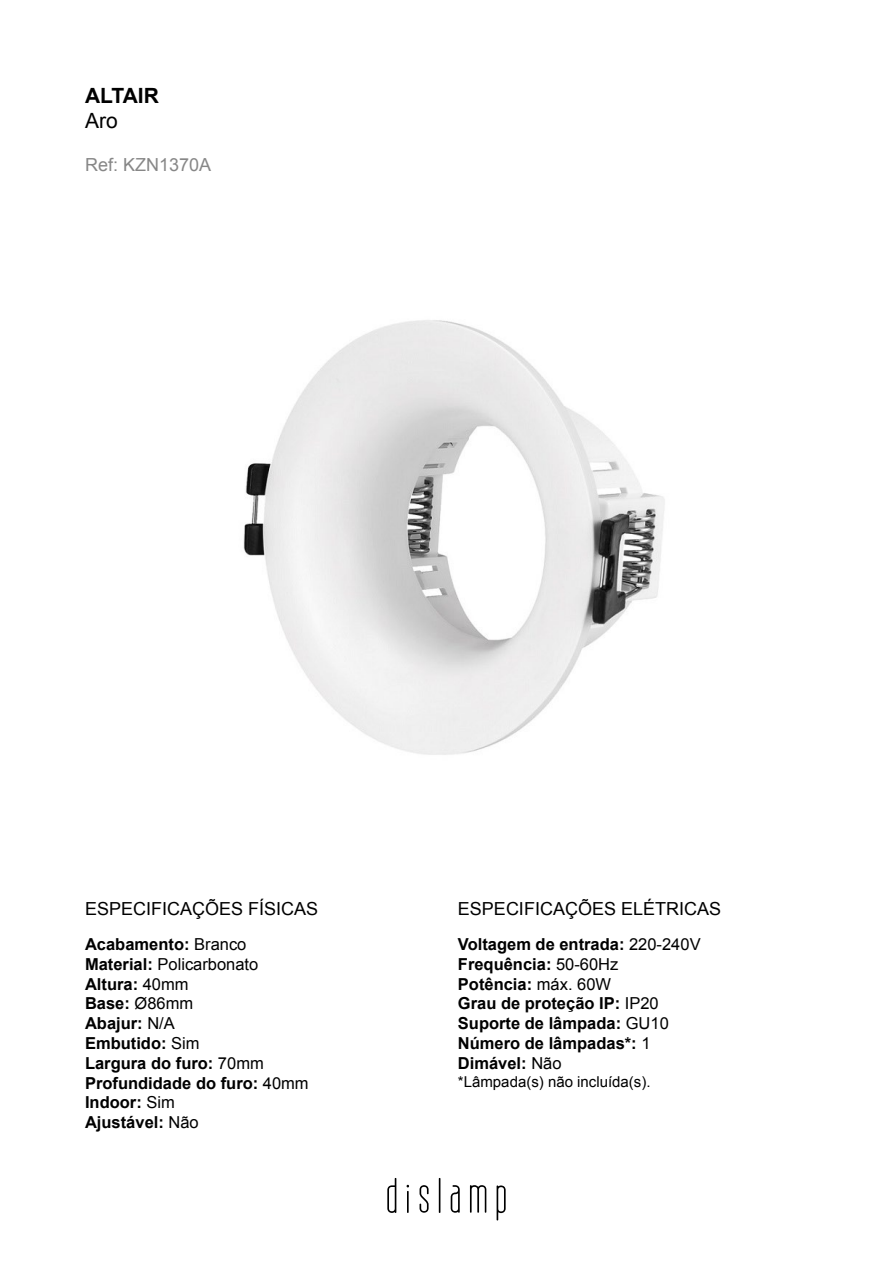
<style>
.page{position:relative;width:893px;height:1263px;background:#fff}
.page>*{position:absolute;margin:0;border:0;box-sizing:border-box;transform-origin:0 0}
.t1{font:700 21px "Arial";color:#000}
.t2{font:21px "Arial";color:#000}
.t3{font:18px "Arial";color:#000}
.t4{font:18px "Arial";color:#878787}
.t5{font:700 16.5px/19.8px "Arial";color:#000}
.t6{font:15px "Arial";color:#000}
.s1{font-weight:400}
</style>
<div class="page">
<img style="left:243px;top:320px;width:422px;height:435px">
<svg style="left:387px;top:1178px;width:9px;height:35px"></svg>
<hr style="left:407px;top:1191px;width:2px;height:22px;background:#000">
<svg style="left:420px;top:1185px;width:9px;height:28px"></svg>
<hr style="left:439px;top:1178px;width:1px;height:35px;background:#000">
<svg style="left:451px;top:1185px;width:9px;height:28px"></svg>
<svg style="left:470px;top:1185px;width:16px;height:28px"></svg>
<svg style="left:497px;top:1185px;width:9px;height:35px"></svg>
<p class="t1" style="left:85px;top:82px;width:75px">ALTAIR</p>
<p class="t2" style="left:85px;top:107px;width:34px">Aro</p>
<p class="t4" style="left:85px;top:153px;width:128px">Ref: KZN1370A</p>
<p class="t3" style="left:85px;top:896px;width:235px">ESPECIFICAÇÕES FÍSICAS</p>
<p class="t3" style="left:458px;top:896px;width:265px">ESPECIFICAÇÕES ELÉTRICAS</p>
<p class="t5" style="left:85px;top:935px;width:225px">Acabamento: <span class="s1">Branco<br></span>Material: <span class="s1">Policarbonato<br></span>Altura: <span class="s1">40mm<br></span>Base: <span class="s1">Ø86mm<br></span>Abajur: <span class="s1">N/A<br></span>Embutido: <span class="s1">Sim<br></span>Largura do furo: <span class="s1">70mm<br></span>Profundidade do furo: <span class="s1">40mm<br></span>Indoor: <span class="s1">Sim<br></span>Ajustável: <span class="s1">Não</span></p>
<p class="t5" style="left:458px;top:935px;width:244px">Voltagem de entrada: <span class="s1">220-240V<br></span>Frequência: <span class="s1">50-60Hz<br></span>Potência: <span class="s1">máx. 60W<br></span>Grau de proteção IP: <span class="s1">IP20<br></span>Suporte de lâmpada: <span class="s1">GU10<br></span>Número de lâmpadas*: <span class="s1">1<br></span>Dimável: <span class="s1">Não</span></p>
<p class="t6" style="left:458px;top:1072px;width:194px">*Lâmpada(s) não incluída(s).</p>
</div>
